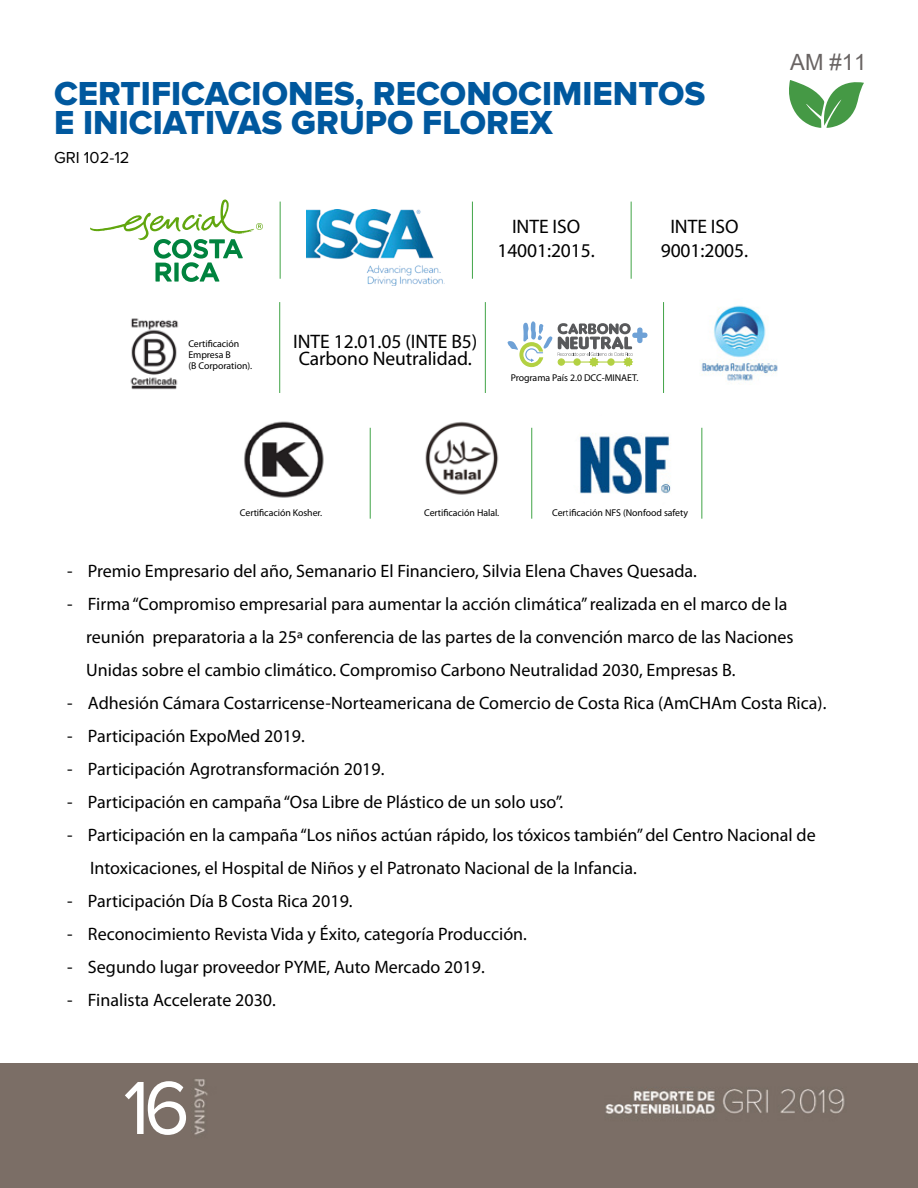
<style>
.page{position:relative;width:918px;height:1188px;background:#fff}
.page>*{position:absolute;margin:0;border:0;box-sizing:border-box;transform-origin:0 0}
.t1{font:78px "Proxima Nova";color:#fff}
.t2{font:34.5px/28.5px "Proxima Nova Extrabld";color:#00589e}
.t3{font:22.35px "Arial";color:#696463}
.t4{font:19.5px/24.3px "Myriad Pro";letter-spacing:-.005em;color:#000;text-align:center}
.t5{font:18px/33px "Myriad Pro";color:#000}
.t6{font:16.5px "Proxima Nova";color:#000}
.t7{font:9.9px/10.8px "Myriad Pro";letter-spacing:-.005em;color:#000}
</style>
<div class="page">
<div style="left:0;top:1063px;width:918px;height:125px;background:#7b6e66"></div>
<svg style="left:789px;top:80px;width:75px;height:48px"></svg>
<svg style="left:90px;top:199px;width:173px;height:83px"></svg>
<img style="left:307px;top:210px;width:138px;height:75px">
<hr style="left:279px;top:302px;width:1px;height:91px;background:#41a447">
<hr style="left:370px;top:428px;width:1px;height:91px;background:#41a447">
<hr style="left:531px;top:428px;width:1px;height:91px;background:#41a447">
<hr style="left:702px;top:428px;width:1px;height:91px;background:#41a447">
<hr style="left:485px;top:302px;width:1px;height:91px;background:#41a447">
<hr style="left:663px;top:302px;width:1px;height:91px;background:#41a447">
<hr style="left:472px;top:202px;width:1px;height:77px;background:#41a447">
<hr style="left:280px;top:202px;width:1px;height:77px;background:#41a447">
<hr style="left:631px;top:202px;width:1px;height:77px;background:#41a447">
<svg style="left:508px;top:321px;width:44px;height:46px"></svg>
<svg style="left:558px;top:323px;width:89px;height:44px"></svg>
<img style="left:701px;top:305px;width:77px;height:76px">
<img style="left:244px;top:421px;width:80px;height:77px">
<img style="left:425px;top:421px;width:74px;height:74px">
<img style="left:569px;top:410px;width:111px;height:111px;border-radius:55px">
<img style="left:130px;top:318px;width:49px;height:72px">
<h2 class="t2" style="left:54px;top:80px;width:653px">CERTIFICACIONES, RECONOCIMIENTOS<br>E INICIATIVAS GRUPO FLOREX</h2>
<p class="t6" style="left:54px;top:148px;width:77px">GRI 102-12</p>
<p class="t7" style="left:188px;top:338px;width:65px">Certificación<br>Empresa B<br>(B Corporation).</p>
<p class="t4" style="left:497px;top:214px;width:99px">INTE ISO<br>14001:2015.</p>
<p class="t4" style="left:661px;top:214px;width:89px">INTE ISO<br>9001:2005.</p>
<p class="t4" style="left:293px;top:333px;width:186px;line-height:16.5px;text-align:left">INTE 12.01.05 (INTE B5)<br>Carbono Neutralidad.</p>
<p class="t7" style="left:511px;top:372px;width:129px">Programa País 2.0 DCC-MINAET.</p>
<p class="t3" style="left:790px;top:47px;width:78px">AM #11</p>
<p class="t7" style="left:240px;top:508px;width:84px">Certificación Kosher.</p>
<p class="t7" style="left:424px;top:508px;width:77px">Certificación Halal.</p>
<p class="t7" style="left:552px;top:508px;width:137px">Certificación NFS (Nonfood safety</p>
<p class="t5" style="left:67px;top:554px;width:631px">- Premio Empresario del año, Semanario El Financiero, Silvia Elena Chaves Quesada.</p>
<p class="t5" style="left:86px;top:587px;width:709px;text-indent:-19px">- Firma “Compromiso empresarial para aumentar la acción climática” realizada en el marco de la reunión preparatoria a la 25ª conferencia de las partes de la convención marco de las Naciones<br>Unidas sobre el cambio climático. Compromiso Carbono Neutralidad 2030, Empresas B.</p>
<p class="t5" style="left:67px;top:686px;width:761px">- Adhesión Cámara Costarricense-Norteamericana de Comercio de Costa Rica (AmCHAm Costa Rica).</p>
<p class="t5" style="left:67px;top:719px;width:239px">- Participación ExpoMed 2019.</p>
<p class="t5" style="left:67px;top:752px;width:319px">- Participación Agrotransformación 2019.</p>
<p class="t5" style="left:67px;top:785px;width:497px">- Participación en campaña “Osa Libre de Plástico de un solo uso”.</p>
<p class="t5" style="left:90px;top:818px;width:727px;text-indent:-23px">- Participación en la campaña “Los niños actúan rápido, los tóxicos también” del Centro Nacional de<br>Intoxicaciones, el Hospital de Niños y el Patronato Nacional de la Infancia.</p>
<p class="t5" style="left:67px;top:884px;width:287px">- Participación Día B Costa Rica 2019.</p>
<p class="t5" style="left:67px;top:917px;width:461px">- Reconocimiento Revista Vida y Éxito, categoría Producción.</p>
<p class="t5" style="left:67px;top:950px;width:419px">- Segundo lugar proveedor PYME, Auto Mercado 2019.</p>
<p class="t5" style="left:67px;top:983px;width:210px">- Finalista Accelerate 2030.</p>
<h1 class="t1" style="left:123px;top:1063px;width:68px">16</h1>
</div>
